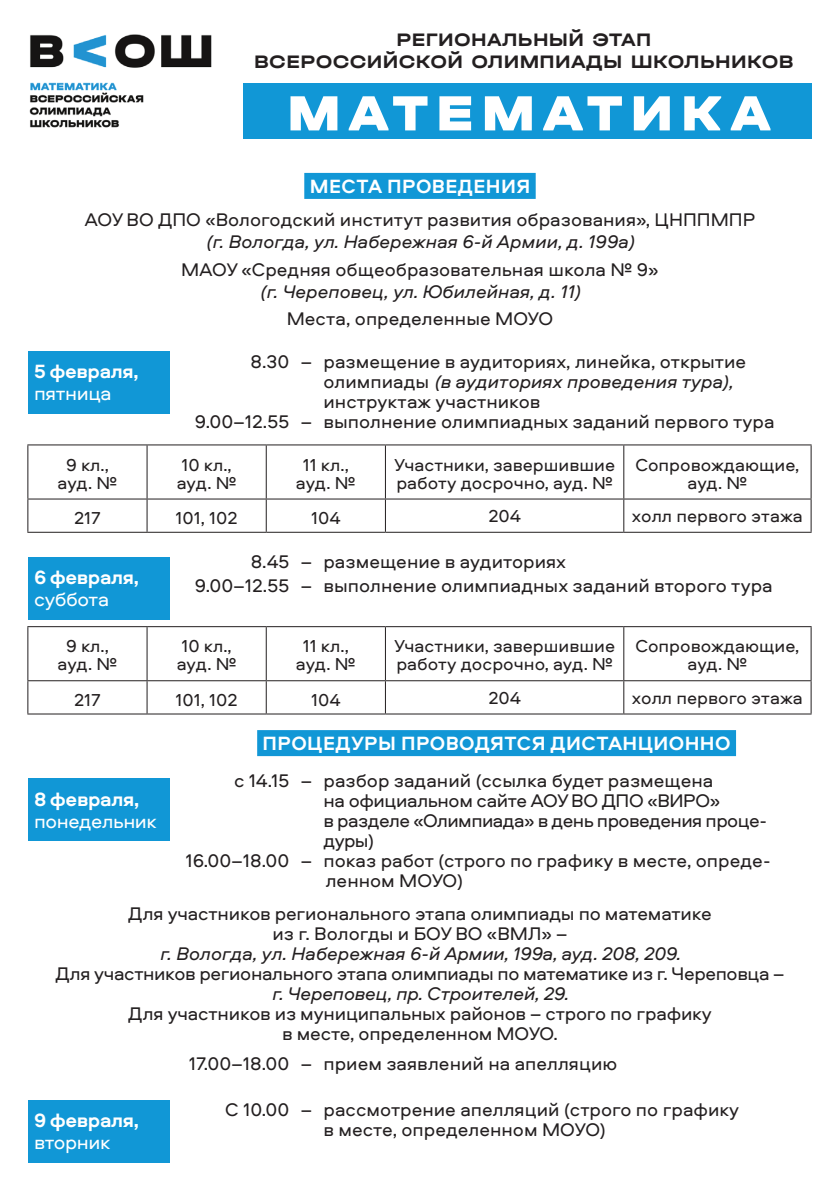
<style>
.page{position:relative;width:840px;height:1191px;background:#fff}
.page>*{position:absolute;margin:0;border:0;box-sizing:border-box;transform-origin:0 0}
.t1{font:900 52px "Halvar Breit";letter-spacing:.15em;color:#fff}
.t2{font:700 20px "Aeroport";letter-spacing:.02em;color:#fff}
.t3{font:20px "Aeroport";letter-spacing:-.02em;color:#fff}
.t4{font:19px/20px "Aeroport";color:#231f20}
.t5{font:italic 19px "Aeroport";color:#231f20}
.t6{font:19px "Aeroport";letter-spacing:-.02em;color:#231f20}
.t7{font:700 19px/22.8px "Halvar Breit";letter-spacing:.02em;color:#231f20;text-align:center}
.t8{font:19px "Aeroport";letter-spacing:-.03em;color:#231f20}
.t9{font:18px/18px "Aeroport";color:#231f20;text-align:center}
.s1{font-style:normal}
</style>
<div class="page">
<img style="left:29px;top:34px;width:183px;height:94px">
<div style="left:243px;top:83px;width:568px;height:56px;background:#1197d6"></div>
<div style="left:257px;top:730px;width:478px;height:26px;background:#1197d6"></div>
<hr style="left:27px;top:444px;width:120px;height:1px;background:#231f20">
<hr style="left:27px;top:445px;width:1px;height:53px;background:#231f20">
<hr style="left:147px;top:444px;width:119px;height:1px;background:#231f20">
<hr style="left:146px;top:445px;width:1px;height:53px;background:#231f20">
<hr style="left:266px;top:444px;width:119px;height:1px;background:#231f20">
<hr style="left:265px;top:445px;width:1px;height:53px;background:#231f20">
<hr style="left:385px;top:444px;width:238px;height:1px;background:#231f20">
<hr style="left:385px;top:445px;width:1px;height:53px;background:#231f20">
<hr style="left:623px;top:444px;width:188px;height:1px;background:#231f20">
<hr style="left:623px;top:445px;width:1px;height:53px;background:#231f20">
<hr style="left:810px;top:445px;width:1px;height:53px;background:#231f20">
<hr style="left:27px;top:498px;width:120px;height:1px;background:#231f20">
<hr style="left:27px;top:499px;width:1px;height:33px;background:#231f20">
<hr style="left:147px;top:498px;width:119px;height:1px;background:#231f20">
<hr style="left:146px;top:499px;width:1px;height:33px;background:#231f20">
<hr style="left:266px;top:498px;width:119px;height:1px;background:#231f20">
<hr style="left:265px;top:499px;width:1px;height:33px;background:#231f20">
<hr style="left:385px;top:498px;width:238px;height:1px;background:#231f20">
<hr style="left:385px;top:499px;width:1px;height:33px;background:#231f20">
<hr style="left:623px;top:498px;width:188px;height:1px;background:#231f20">
<hr style="left:623px;top:499px;width:1px;height:33px;background:#231f20">
<hr style="left:810px;top:499px;width:1px;height:33px;background:#231f20">
<hr style="left:27px;top:532px;width:120px;height:1px;background:#231f20">
<hr style="left:147px;top:532px;width:119px;height:1px;background:#231f20">
<hr style="left:266px;top:532px;width:119px;height:1px;background:#231f20">
<hr style="left:385px;top:532px;width:238px;height:1px;background:#231f20">
<hr style="left:623px;top:532px;width:188px;height:1px;background:#231f20">
<hr style="left:27px;top:626px;width:120px;height:1px;background:#231f20">
<hr style="left:27px;top:627px;width:1px;height:53px;background:#231f20">
<hr style="left:147px;top:626px;width:119px;height:1px;background:#231f20">
<hr style="left:146px;top:627px;width:1px;height:53px;background:#231f20">
<hr style="left:266px;top:626px;width:119px;height:1px;background:#231f20">
<hr style="left:265px;top:627px;width:1px;height:53px;background:#231f20">
<hr style="left:385px;top:626px;width:238px;height:1px;background:#231f20">
<hr style="left:385px;top:627px;width:1px;height:53px;background:#231f20">
<hr style="left:623px;top:626px;width:188px;height:1px;background:#231f20">
<hr style="left:623px;top:627px;width:1px;height:53px;background:#231f20">
<hr style="left:810px;top:627px;width:1px;height:53px;background:#231f20">
<hr style="left:27px;top:680px;width:120px;height:1px;background:#231f20">
<hr style="left:27px;top:681px;width:1px;height:32px;background:#231f20">
<hr style="left:147px;top:680px;width:119px;height:1px;background:#231f20">
<hr style="left:146px;top:681px;width:1px;height:32px;background:#231f20">
<hr style="left:266px;top:680px;width:119px;height:1px;background:#231f20">
<hr style="left:265px;top:681px;width:1px;height:32px;background:#231f20">
<hr style="left:385px;top:680px;width:238px;height:1px;background:#231f20">
<hr style="left:385px;top:681px;width:1px;height:32px;background:#231f20">
<hr style="left:623px;top:680px;width:188px;height:1px;background:#231f20">
<hr style="left:623px;top:681px;width:1px;height:32px;background:#231f20">
<hr style="left:810px;top:681px;width:1px;height:32px;background:#231f20">
<hr style="left:27px;top:713px;width:120px;height:1px;background:#231f20">
<hr style="left:147px;top:713px;width:119px;height:1px;background:#231f20">
<hr style="left:266px;top:713px;width:119px;height:1px;background:#231f20">
<hr style="left:385px;top:713px;width:238px;height:1px;background:#231f20">
<hr style="left:623px;top:713px;width:188px;height:1px;background:#231f20">
<div style="left:304px;top:173px;width:231px;height:26px;background:#1197d6"></div>
<div style="left:28px;top:351px;width:142px;height:63px;background:#1197d6"></div>
<div style="left:28px;top:557px;width:142px;height:62px;background:#1197d6"></div>
<div style="left:28px;top:778px;width:142px;height:63px;background:#1197d6"></div>
<div style="left:28px;top:1100px;width:142px;height:62px;background:#1197d6"></div>
<p class="t7" style="left:254px;top:27px;width:538px">Региональный этап<br>Всероссийской олимпиады школьников</p>
<h1 class="t1" style="left:287px;top:79px;width:484px">математика</h1>
<p class="t2" style="left:309px;top:172px;width:222px">Места проведения</p>
<p class="t4" style="left:85px;top:209px;width:671px">АОУ ВО ДПО «Вологодский институт развития образования», ЦНППМПР</p>
<p class="t5" style="left:205px;top:229px;width:430px">(г. Вологда, ул. Набережная 6-й Армии, д. 199а)</p>
<p class="t4" style="left:181px;top:258px;width:478px">МАОУ «Средняя общеобразовательная школа № 9»</p>
<p class="t5" style="left:259px;top:278px;width:322px">(г. Череповец, ул. Юбилейная, д. 11)</p>
<p class="t4" style="left:286px;top:308px;width:268px">Места, определенные МОУО</p>
<p class="t2" style="left:34px;top:357px;width:106px">5 февраля,</p>
<p class="t3" style="left:34px;top:380px;width:79px">пятница</p>
<p class="t4" style="left:250px;top:350px;width:497px">8.30 – размещение в аудиториях, линейка, открытие</p>
<p class="t5" style="left:323px;top:368px;width:410px"><span class="s1">олимпиады</span> (в аудиториях проведения тура),</p>
<p class="t4" style="left:323px;top:390px;width:218px">инструктаж участников</p>
<p class="t4" style="left:195px;top:410px;width:581px">9.00–12.55 – выполнение олимпиадных заданий первого тура</p>
<p class="t9" style="left:57px;top:454px;width:61px">9 кл., ауд. №</p>
<p class="t9" style="left:177px;top:454px;width:61px;text-align:left">10 кл., ауд. №</p>
<p class="t9" style="left:296px;top:454px;width:61px">11 кл., ауд. №</p>
<p class="t9" style="left:394px;top:454px;width:222px;text-align:left">Участники, завершившие работу досрочно, ауд. №</p>
<p class="t9" style="left:635px;top:454px;width:165px">Сопровождающие, ауд. №</p>
<p class="t9" style="left:74px;top:508px;width:28px">217</p>
<p class="t9" style="left:175px;top:508px;width:64px">101, 102</p>
<p class="t9" style="left:311px;top:508px;width:31px">104</p>
<p class="t9" style="left:488px;top:506px;width:34px">204</p>
<p class="t9" style="left:631px;top:506px;width:172px">холл первого этажа</p>
<p class="t4" style="left:195px;top:549px;width:579px;line-height:24px;text-indent:56px">8.45 – размещение в аудиториях<br>9.00–12.55 – выполнение олимпиадных заданий второго тура</p>
<p class="t2" style="left:34px;top:563px;width:106px">6 февраля,</p>
<p class="t3" style="left:34px;top:585px;width:77px">суббота</p>
<p class="t9" style="left:57px;top:636px;width:61px">9 кл., ауд. №</p>
<p class="t9" style="left:177px;top:636px;width:61px;text-align:left">10 кл., ауд. №</p>
<p class="t9" style="left:296px;top:636px;width:61px">11 кл., ауд. №</p>
<p class="t9" style="left:394px;top:636px;width:222px;text-align:left">Участники, завершившие работу досрочно, ауд. №</p>
<p class="t9" style="left:635px;top:636px;width:165px">Сопровождающие, ауд. №</p>
<p class="t9" style="left:74px;top:689px;width:28px">217</p>
<p class="t9" style="left:175px;top:689px;width:64px">101, 102</p>
<p class="t9" style="left:311px;top:689px;width:31px">104</p>
<p class="t9" style="left:488px;top:687px;width:34px">204</p>
<p class="t9" style="left:631px;top:687px;width:172px">холл первого этажа</p>
<p class="t2" style="left:262px;top:728px;width:469px">процедуры проводятся дистанционно</p>
<p class="t4" style="left:234px;top:769px;width:480px">с 14.15 – разбор заданий (ссылка будет размещена</p>
<p class="t6" style="left:323px;top:787px;width:398px">на официальном сайте АОУ ВО ДПО «ВИРО»</p>
<p class="t8" style="left:323px;top:807px;width:445px">в разделе «Олимпиада» в день проведения проце-</p>
<p class="t4" style="left:323px;top:829px;width:52px">дуры)</p>
<p class="t4" style="left:185px;top:849px;width:586px">16.00–18.00 – показ работ (строго по графику в месте, опреде-</p>
<p class="t4" style="left:325px;top:869px;width:139px">ленном МОУО)</p>
<p class="t2" style="left:34px;top:784px;width:107px">8 февраля,</p>
<p class="t3" style="left:34px;top:807px;width:124px">понедельник</p>
<p class="t4" style="left:128px;top:902px;width:585px;text-align:center">Для участников регионального этапа олимпиады по математике из г. Вологды и БОУ ВО «ВМЛ» –</p>
<p class="t5" style="left:159px;top:940px;width:522px">г. Вологда, ул. Набережная 6-й Армии, 199а, ауд. 208, 209.</p>
<p class="t6" style="left:55px;top:960px;width:730px">Для участников регионального этапа олимпиады по математике из г. Череповца –</p>
<p class="t5" style="left:271px;top:980px;width:298px">г. Череповец, пр. Строителей, 29.</p>
<p class="t4" style="left:128px;top:1003px;width:584px;text-align:center">Для участников из муниципальных районов – строго по графику в месте, определенном МОУО.</p>
<p class="t2" style="left:34px;top:1106px;width:106px">9 февраля,</p>
<p class="t3" style="left:34px;top:1128px;width:78px">вторник</p>
<p class="t4" style="left:189px;top:1052px;width:430px">17.00–18.00 – прием заявлений на апелляцию</p>
<p class="t4" style="left:323px;top:1098px;width:417px;text-indent:-98px">С 10.00 – рассмотрение апелляций (строго по графику в месте, определенном МОУО)</p>
</div>
